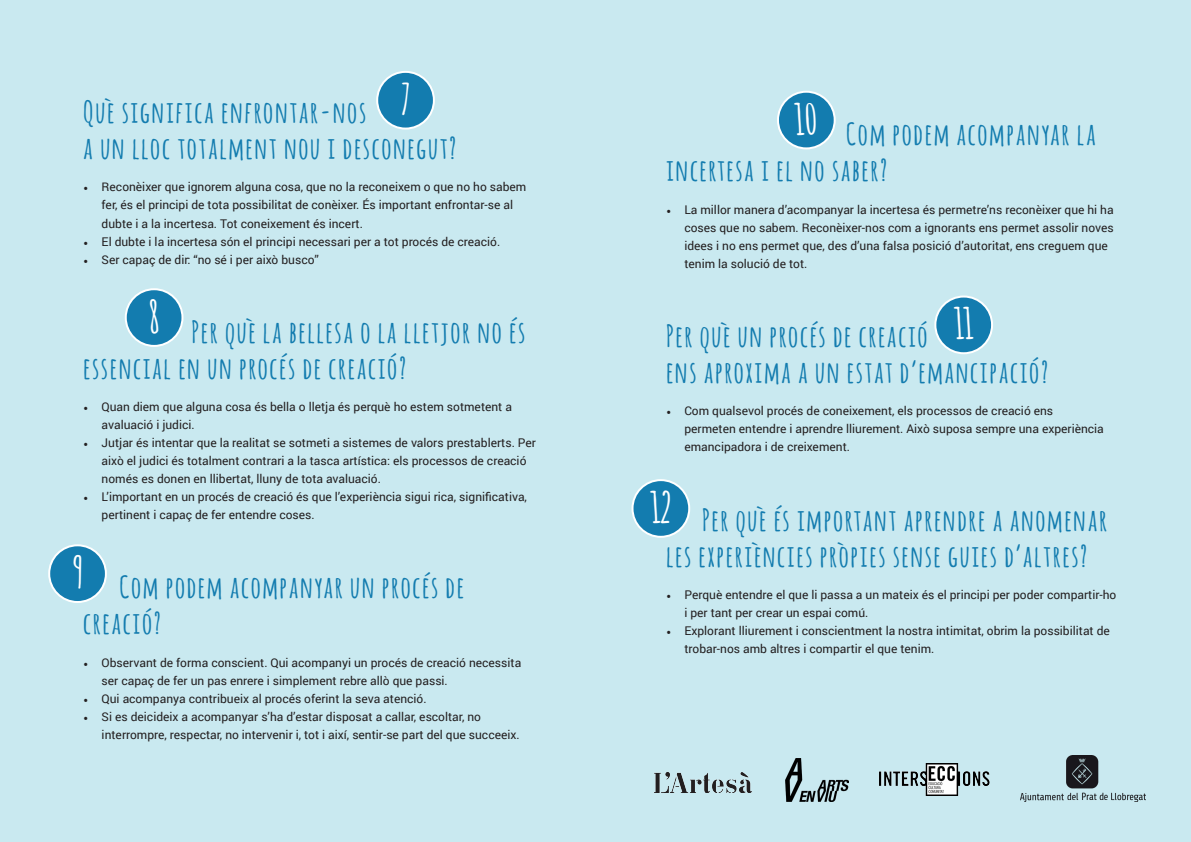
<style>
.page{position:relative;width:1191px;height:842px;background:#c9e9f0}
.page>*{position:absolute;margin:0;border:0;box-sizing:border-box;transform-origin:0 0}
.t1{font:700 42px "Amatic";color:#fff}
.t2{font:700 30px/36px "Amatic";letter-spacing:.075em;color:#137caf}
.t3{font:12px/18px "Roboto";color:#231f20}
.s1{font-family:"Minion Pro"}
</style>
<div class="page">
<div style="left:377px;top:72px;width:57px;height:57px;background:#137caf;border-radius:50%"></div>
<div style="left:376px;top:71px;width:59px;height:59px;border:2px solid #fff;border-radius:50%"></div>
<div style="left:126px;top:289px;width:56px;height:57px;background:#137caf;border-radius:50%"></div>
<div style="left:125px;top:288px;width:58px;height:59px;border:2px solid #fff;border-radius:50%"></div>
<div style="left:49px;top:545px;width:57px;height:57px;background:#137caf;border-radius:50%"></div>
<div style="left:48px;top:544px;width:59px;height:59px;border:2px solid #fff;border-radius:50%"></div>
<div style="left:778px;top:92px;width:56px;height:56px;background:#137caf;border-radius:50%"></div>
<div style="left:777px;top:91px;width:58px;height:58px;border:2px solid #fff;border-radius:50%"></div>
<div style="left:935px;top:297px;width:57px;height:56px;background:#137caf;border-radius:50%"></div>
<div style="left:934px;top:296px;width:59px;height:58px;border:2px solid #fff;border-radius:50%"></div>
<div style="left:632px;top:480px;width:57px;height:57px;background:#137caf;border-radius:50%"></div>
<div style="left:631px;top:479px;width:59px;height:59px;border:2px solid #fff;border-radius:50%"></div>
<img style="left:878px;top:764px;width:117px;height:32px">
<img style="left:1020px;top:756px;width:125px;height:45px">
<img style="left:786px;top:758px;width:62px;height:43px">
<img style="left:641px;top:770px;width:117px;height:22px">
<p class="t1" style="left:401px;top:69px;width:11px">7</p>
<p class="t2" style="left:84px;top:93px;width:284px">Què significa enfrontar-nos</p>
<p class="t2" style="left:84px;top:129px;width:374px">a un lloc totalment nou i desconegut?</p>
<p class="t3" style="left:102px;top:178px;width:426px;text-indent:-18px"><span class="s1">•</span> Reconèixer que ignorem alguna cosa, que no la reconeixem o que no ho sabem fer, és el principi de tota possibilitat de conèixer. És important enfrontar-se al dubte i a la incertesa. Tot coneixement és incert.</p>
<p class="t3" style="left:84px;top:232px;width:418px"><span class="s1">•</span> El dubte i la incertesa són el principi necessari per a tot procés de creació.</p>
<p class="t3" style="left:84px;top:250px;width:237px"><span class="s1">•</span> Ser capaç de dir: “no sé i per això busco”</p>
<p class="t1" style="left:149px;top:287px;width:12px">8</p>
<p class="t2" style="left:84px;top:312px;width:443px;text-indent:108px">Per què la bellesa o la lletjor no és essencial en un procés de creació?</p>
<p class="t3" style="left:102px;top:397px;width:412px;text-indent:-18px"><span class="s1">•</span> Quan diem que alguna cosa és bella o lletja és perquè ho estem sotmetent a avaluació i judici.</p>
<p class="t3" style="left:102px;top:433px;width:436px;text-indent:-18px"><span class="s1">•</span> Jutjar és intentar que la realitat se sotmeti a sistemes de valors prestablerts. Per això el judici és totalment contrari a la tasca artística: els processos de creació només es donen en llibertat, lluny de tota avaluació.</p>
<p class="t3" style="left:102px;top:487px;width:427px;text-indent:-18px"><span class="s1">•</span> L’important en un procés de creació és que l’experiència sigui rica, significativa, pertinent i capaç de fer entendre coses.</p>
<p class="t1" style="left:72px;top:543px;width:13px">9</p>
<p class="t2" style="left:84px;top:568px;width:381px;text-indent:36px">Com podem acompanyar un procés de creació?</p>
<p class="t3" style="left:102px;top:653px;width:421px;text-indent:-18px"><span class="s1">•</span> Observant de forma conscient. Qui acompanyi un procés de creació necessita ser capaç de fer un pas enrere i simplement rebre allò que passi.</p>
<p class="t3" style="left:84px;top:689px;width:344px"><span class="s1">•</span> Qui acompanya contribueix al procés oferint la seva atenció.</p>
<p class="t3" style="left:102px;top:707px;width:419px;text-indent:-18px"><span class="s1">•</span> Si es deicideix a acompanyar s’ha d’estar disposat a callar, escoltar, no interrompre, respectar, no intervenir i, tot i així, sentir-se part del que succeeix.</p>
<p class="t1" style="left:795px;top:89px;width:24px">10</p>
<p class="t2" style="left:666px;top:115px;width:430px;text-indent:180px">Com podem acompanyar la incertesa i el no saber?</p>
<p class="t3" style="left:684px;top:200px;width:431px;text-indent:-18px"><span class="s1">•</span> La millor manera d’acompanyar la incertesa és permetre’ns reconèixer que hi ha coses que no sabem. Reconèixer-nos com a ignorants ens permet assolir noves idees i no ens permet que, des d’una falsa posició d’autoritat, ens creguem que tenim la solució de tot.</p>
<p class="t1" style="left:954px;top:294px;width:20px">11</p>
<p class="t2" style="left:666px;top:317px;width:262px">Per què un procés de creació</p>
<p class="t2" style="left:666px;top:353px;width:383px">ens aproxima a un estat d’emancipació?</p>
<p class="t3" style="left:684px;top:402px;width:421px;text-indent:-18px"><span class="s1">•</span> Com qualsevol procés de coneixement, els processos de creació ens permeten entendre i aprendre lliurement. Això suposa sempre una experiència emancipadora i de creixement.</p>
<p class="t1" style="left:650px;top:477px;width:22px">12</p>
<p class="t2" style="left:666px;top:500px;width:442px;text-indent:36px">Per què és important aprendre a anomenar les experiències pròpies sense guies d’altres?</p>
<p class="t3" style="left:684px;top:585px;width:433px;text-indent:-18px"><span class="s1">•</span> Perquè entendre el que li passa a un mateix és el principi per poder compartir-ho i per tant per crear un espai comú.</p>
<p class="t3" style="left:684px;top:621px;width:427px;text-indent:-18px"><span class="s1">•</span> Explorant lliurement i conscientment la nostra intimitat, obrim la possibilitat de trobar-nos amb altres i compartir el que tenim.</p>
</div>
